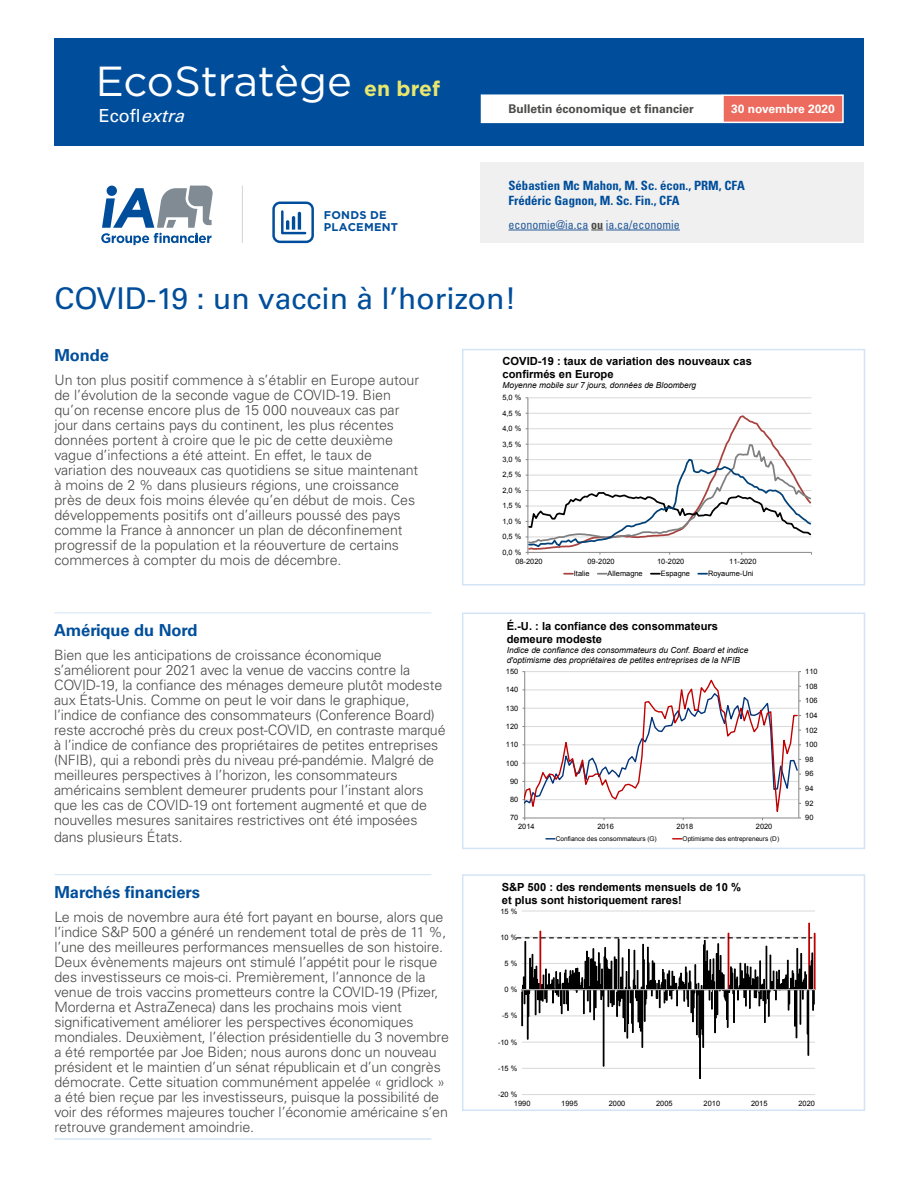
<style>
.page{position:relative;width:918px;height:1188px;background:#fff}
.page>*{position:absolute;margin:0;border:0;box-sizing:border-box;transform-origin:0 0}
.t1{font:42px "Gotham";letter-spacing:-.005em;color:#fff}
.t2{font:30px "Univers";color:#004e9b}
.t3{font:18px "Univers";color:#fff}
.t4{font:700 16.5px "Univers";letter-spacing:-.005em;color:#004e9b}
.t5{font:300 14.25px/15px "Univers";letter-spacing:-.01em;color:#4a4a49}
.t6{font:700 condensed 12.75px/15.3px "Univers";color:#004e9b}
.t7{font:condensed 12px "Univers";color:#275b9b}
.t8{font:700 12px "Univers";color:#4a4a49}
.t9{font:700 12px "Univers";color:#fff}
.t10{font:700 11.25px/12px "Gotham";letter-spacing:.02em;color:#004e9b}
.t11{font:700 11.1px/12.9px "Arial";color:#000}
.t12{font:italic 8.4px/9.6px "Arial";letter-spacing:-.005em;color:#000}
.t13{font:7.35px "Arial";color:#000}
.t14{font:6.6px "Arial";color:#000}
.s1{font-weight:700;font-size:21px;color:#e9e66e}
.s2{font-style:italic}
.s3{font-weight:700;color:#4a4a49}
</style>
<div class="page">
<div style="left:54px;top:38px;width:809px;height:108px;background:#004e9b"></div>
<div style="left:481px;top:94px;width:242px;height:29px;background:#fff;border:2px solid #fff"></div>
<div style="left:722px;top:94px;width:122px;height:29px;background:#ed6a5e;border:2px solid #fff"></div>
<div style="left:481px;top:162px;width:383px;height:81px;background:#f0f0f0"></div>
<hr style="left:508px;top:230px;width:81px;height:1px;background:#275b9b">
<svg style="left:591px;top:230px;width:12px;height:1px"></svg>
<hr style="left:606px;top:230px;width:74px;height:1px;background:#275b9b">
<hr style="left:242px;top:186px;width:1px;height:57px;background:#d5d9de">
<svg style="left:272px;top:202px;width:42px;height:41px"></svg>
<svg style="left:101px;top:186px;width:112px;height:59px"></svg>
<hr style="left:54px;top:1139px;width:377px;height:1px;background:#d3e4f6">
<hr style="left:55px;top:1139px;width:377px;height:1px;background:#d3e4f6">
<hr style="left:54px;top:613px;width:377px;height:1px;background:#d3e4f6">
<hr style="left:54px;top:874px;width:377px;height:1px;background:#d3e4f6">
<hr style="left:528px;top:398px;width:283px;height:1px;background:#d9d9d9">
<hr style="left:528px;top:398px;width:1px;height:154px;background:#868686">
<svg style="left:526px;top:413px;width:286px;height:142px"></svg>
<svg style="left:564px;top:573px;width:9px;height:2px"></svg>
<svg style="left:598px;top:573px;width:9px;height:2px"></svg>
<svg style="left:651px;top:573px;width:9px;height:2px"></svg>
<svg style="left:698px;top:573px;width:9px;height:2px"></svg>
<div style="left:462px;top:349px;width:403px;height:237px;border:2px solid #d3e4f6"></div>
<svg style="left:522px;top:671px;width:279px;height:149px"></svg>
<svg style="left:546px;top:838px;width:9px;height:2px"></svg>
<svg style="left:673px;top:838px;width:9px;height:2px"></svg>
<div style="left:462px;top:613px;width:403px;height:236px;border:2px solid #d3e4f6"></div>
<hr style="left:522px;top:1094px;width:293px;height:1px;background:#d9d9d9">
<hr style="left:522px;top:911px;width:293px;height:1px;background:#d9d9d9">
<div style="left:540px;top:931px;width:1px;height:59px;border:1px solid #c00000"></div>
<div style="left:728px;top:933px;width:1px;height:57px;border:1px solid #c00000"></div>
<div style="left:808px;top:923px;width:2px;height:67px;border:1px solid #c00000"></div>
<div style="left:814px;top:933px;width:1px;height:57px;border:1px solid #c00000"></div>
<svg style="left:517px;top:937px;width:298px;height:142px"></svg>
<div style="left:462px;top:874px;width:403px;height:237px;border:2px solid #d3e4f6"></div>
<p class="t1" style="left:96px;top:54px;width:346px">EcoStratège <span class="s1">en bref</span></p>
<p class="t3" style="left:99px;top:105px;width:92px">E c o fl <span class="s2">extra</span></p>
<p class="t8" style="left:508px;top:102px;width:187px">Bulletin économique et financier</p>
<p class="t9" style="left:731px;top:102px;width:105px">30 novembre 2020</p>
<p class="t10" style="left:324px;top:209px;width:76px">FONDS DE<br>PLACEMENT</p>
<p class="t6" style="left:508px;top:177px;width:238px">Sébastien Mc Mahon, M. Sc. écon., PRM, CFA<br>Frédéric Gagnon, M. Sc. Fin., CFA</p>
<p class="t7" style="left:508px;top:217px;width:173px">economie@ia.ca <span class="s3">ou</span> ia.ca/economie</p>
<h1 class="t2" style="left:54px;top:281px;width:463px">COVID-19 : un vaccin à l’horizon!</h1>
<h2 class="t4" style="left:54px;top:346px;width:56px">Monde</h2>
<p class="t5" style="left:54px;top:373px;width:366px">Un ton plus positif commence à s’établir en Europe autour de l’évolution de la seconde vague de COVID-19. Bien qu’on recense encore plus de 15 000 nouveaux cas par jour dans certains pays du continent, les plus récentes données portent à croire que le pic de cette deuxième vague d’infections a été atteint. En effet, le taux de variation des nouveaux cas quotidiens se situe maintenant à moins de 2 % dans plusieurs régions, une croissance près de deux fois moins élevée qu’en début de mois. Ces développements positifs ont d’ailleurs poussé des pays comme la France à annoncer un plan de déconfinement progressif de la population et la réouverture de certains commerces à compter du mois de décembre.</p>
<h2 class="t4" style="left:54px;top:620px;width:145px">Amérique du Nord</h2>
<p class="t5" style="left:54px;top:647px;width:393px">Bien que les anticipations de croissance économique s’améliorent pour 2021 avec la venue de vaccins contre la COVID-19, la confiance des ménages demeure plutôt modeste aux États-Unis. Comme on peut le voir dans le graphique, l’indice de confiance des consommateurs (Conference Board) reste accroché près du creux post-COVID, en contraste marqué à l’indice de confiance des propriétaires de petites entreprises (NFIB), qui a rebondi près du niveau pré-pandémie. Malgré de meilleures perspectives à l’horizon, les consommateurs américains semblent demeurer prudents pour l’instant alors que les cas de COVID-19 ont fortement augmenté et que de nouvelles mesures sanitaires restrictives ont été imposées</p>
<p class="t5" style="left:54px;top:829px;width:130px">dans plusieurs États.</p>
<h2 class="t4" style="left:54px;top:882px;width:147px">Marchés financiers</h2>
<p class="t5" style="left:54px;top:909px;width:396px">Le mois de novembre aura été fort payant en bourse, alors que l’indice S&amp;P 500 a généré un rendement total de près de 11 %, l’une des meilleures performances mensuelles de son histoire.<br>Deux évènements majeurs ont stimulé l’appétit pour le risque des investisseurs ce mois-ci. Premièrement, l’annonce de la venue de trois vaccins prometteurs contre la COVID-19 (Pfizer, Morderna et AstraZeneca) dans les prochains mois vient significativement améliorer les perspectives économiques mondiales. Deuxièment, l’élection présidentielle du 3 novembre a été remportée par Joe Biden; nous aurons donc un nouveau président et le maintien d’un sénat républicain et d’un congrès démocrate. Cette situation communément appelée « gridlock » a été bien reçue par les investisseurs, puisque la possibilité de voir des réformes majeures toucher l’économie américaine s’en retrouve grandement amoindrie.</p>
<p class="t11" style="left:502px;top:355px;width:251px">COVID-19 : taux de variation des nouveaux cas confirmés en Europe</p>
<p class="t12" style="left:502px;top:381px;width:195px">Moyenne mobile sur 7 jours, données de Bloomberg</p>
<p class="t13" style="left:502px;top:393px;width:20px">5,0 %</p>
<p class="t13" style="left:502px;top:408px;width:20px">4,5 %</p>
<p class="t13" style="left:502px;top:424px;width:20px">4,0 %</p>
<p class="t13" style="left:502px;top:439px;width:20px">3,5 %</p>
<p class="t13" style="left:502px;top:455px;width:20px">3,0 %</p>
<p class="t13" style="left:502px;top:470px;width:20px">2,5 %</p>
<p class="t13" style="left:502px;top:486px;width:20px">2,0 %</p>
<p class="t13" style="left:502px;top:501px;width:20px">1,5 %</p>
<p class="t13" style="left:502px;top:516px;width:20px">1,0 %</p>
<p class="t13" style="left:502px;top:532px;width:20px">0,5 %</p>
<p class="t13" style="left:502px;top:547px;width:20px">0,0 %</p>
<p class="t13" style="left:515px;top:556px;width:29px">08-2020</p>
<p class="t13" style="left:587px;top:556px;width:29px">09-2020</p>
<p class="t13" style="left:657px;top:556px;width:29px">10-2020</p>
<p class="t13" style="left:729px;top:556px;width:29px">11-2020</p>
<p class="t13" style="left:574px;top:569px;width:17px">Italie</p>
<p class="t13" style="left:608px;top:569px;width:37px">Allemagne</p>
<p class="t13" style="left:661px;top:569px;width:31px">Espagne</p>
<p class="t13" style="left:708px;top:569px;width:47px">Royaume-Uni</p>
<p class="t11" style="left:507px;top:620px;width:213px">É.-U. : la confiance des consommateurs demeure modeste</p>
<p class="t12" style="left:507px;top:645px;width:243px">Indice de confiance des consommateurs du Conf. Board et indice d'optimisme des propriétaires de petites entreprises de la NFIB</p>
<p class="t13" style="left:506px;top:667px;width:14px">150</p>
<p class="t13" style="left:506px;top:685px;width:14px">140</p>
<p class="t13" style="left:506px;top:703px;width:14px">130</p>
<p class="t13" style="left:506px;top:722px;width:14px">120</p>
<p class="t13" style="left:506px;top:740px;width:14px">110</p>
<p class="t13" style="left:506px;top:758px;width:14px">100</p>
<p class="t13" style="left:510px;top:776px;width:10px">90</p>
<p class="t13" style="left:510px;top:795px;width:10px">80</p>
<p class="t13" style="left:510px;top:813px;width:10px">70</p>
<p class="t13" style="left:518px;top:822px;width:18px">2014</p>
<p class="t13" style="left:597px;top:822px;width:18px">2016</p>
<p class="t13" style="left:677px;top:822px;width:18px">2018</p>
<p class="t13" style="left:756px;top:822px;width:18px">2020</p>
<p class="t14" style="left:556px;top:834px;width:102px">Confiance des consommateurs (G)</p>
<p class="t14" style="left:683px;top:834px;width:98px">Optimisme des entrepreneurs (D)</p>
<p class="t11" style="left:502px;top:881px;width:241px">S&amp;P 500 : des rendements mensuels de 10 % et plus sont historiquement rares!</p>
<p class="t13" style="left:500px;top:906px;width:18px">15 %</p>
<p class="t13" style="left:500px;top:932px;width:18px">10 %</p>
<p class="t13" style="left:505px;top:958px;width:14px">5 %</p>
<p class="t13" style="left:505px;top:985px;width:14px">0 %</p>
<p class="t13" style="left:502px;top:1011px;width:17px">-5 %</p>
<p class="t13" style="left:498px;top:1037px;width:21px">-10 %</p>
<p class="t13" style="left:498px;top:1063px;width:21px">-15 %</p>
<p class="t13" style="left:498px;top:1090px;width:21px">-20 %</p>
<p class="t13" style="left:805px;top:667px;width:14px">110</p>
<p class="t13" style="left:805px;top:681px;width:14px">108</p>
<p class="t13" style="left:805px;top:696px;width:14px">106</p>
<p class="t13" style="left:805px;top:711px;width:14px">104</p>
<p class="t13" style="left:805px;top:725px;width:14px">102</p>
<p class="t13" style="left:805px;top:740px;width:14px">100</p>
<p class="t13" style="left:805px;top:754px;width:10px">98</p>
<p class="t13" style="left:805px;top:769px;width:10px">96</p>
<p class="t13" style="left:805px;top:784px;width:10px">94</p>
<p class="t13" style="left:805px;top:798px;width:10px">92</p>
<p class="t13" style="left:805px;top:813px;width:10px">90</p>
<p class="t13" style="left:514px;top:1098px;width:18px">1990</p>
<p class="t13" style="left:561px;top:1098px;width:18px">1995</p>
<p class="t13" style="left:609px;top:1098px;width:18px">2000</p>
<p class="t13" style="left:656px;top:1098px;width:18px">2005</p>
<p class="t13" style="left:704px;top:1098px;width:18px">2010</p>
<p class="t13" style="left:751px;top:1098px;width:18px">2015</p>
<p class="t13" style="left:798px;top:1098px;width:18px">2020</p>
</div>
